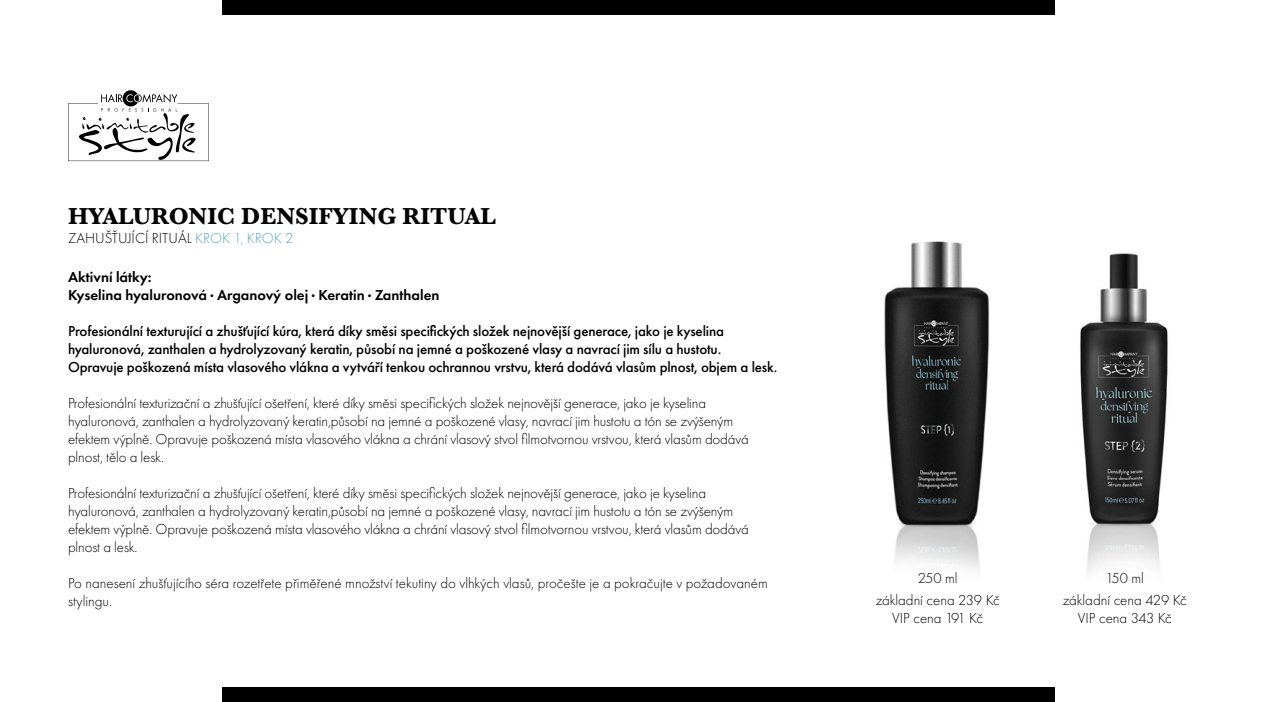
<style>
.page{position:relative;width:1276px;height:702px;background:#fff}
.page>*{position:absolute;margin:0;border:0;box-sizing:border-box;transform-origin:0 0}
.t1{font:700 24px "Baskerville";color:#000}
.t2{font:300 15px/18px "Futura PT";letter-spacing:-.01em;color:#000}
.t3{font:500 15px/18px "Futura PT";letter-spacing:-.01em;color:#000}
.t4{font:600 15px/18px "Futura PT";color:#000}
.s1{color:#5aa3c4}
</style>
<div class="page">
<div style="left:222px;top:0;width:832px;height:15px;background:#000"></div>
<div style="left:222px;top:687px;width:832px;height:15px;background:#000"></div>
<img style="left:884px;top:241px;width:106px;height:330px">
<img style="left:1080px;top:253px;width:88px;height:322px">
<svg style="left:68px;top:90px;width:141px;height:71px"></svg>
<h1 class="t1" style="left:68px;top:199px;width:429px">HYALURONIC DENSIFYING RITUAL</h1>
<p class="t2" style="left:68px;top:229px;width:227px">ZAHUŠŤUJÍCÍ RITUÁL <span class="s1">KROK 1, KROK 2</span></p>
<p class="t4" style="left:68px;top:268px;width:373px">Aktivní látky:<br>Kyselina hyaluronová · Arganový olej · Keratin · Zanthalen</p>
<p class="t3" style="left:68px;top:322px;width:711px">Profesionální texturující a zhušťující kúra, která díky směsi specifických složek nejnovější generace, jako je kyselina hyaluronová, zanthalen a hydrolyzovaný keratin, působí na jemné a poškozené vlasy a navrací jim sílu a hustotu.<br>Opravuje poškozená místa vlasového vlákna a vytváří tenkou ochrannou vrstvu, která dodává vlasům plnost, objem a lesk.</p>
<p class="t2" style="left:68px;top:394px;width:682px">Profesionální texturizační a zhušťující ošetření, které díky směsi specifických složek nejnovější generace, jako je kyselina hyaluronová, zanthalen a hydrolyzovaný keratin,působí na jemné a poškozené vlasy, navrací jim hustotu a tón se zvýšeným efektem výplně. Opravuje poškozená místa vlasového vlákna a chrání vlasový stvol filmotvornou vrstvou, která vlasům dodává plnost, tělo a lesk.</p>
<p class="t2" style="left:68px;top:484px;width:682px">Profesionální texturizační a zhušťující ošetření, které díky směsi specifických složek nejnovější generace, jako je kyselina hyaluronová, zanthalen a hydrolyzovaný keratin,působí na jemné a poškozené vlasy, navrací jim hustotu a tón se zvýšeným efektem výplně. Opravuje poškozená místa vlasového vlákna a chrání vlasový stvol filmotvornou vrstvou, která vlasům dodává plnost a lesk.</p>
<p class="t2" style="left:68px;top:574px;width:701px">Po nanesení zhušťujícího séra rozetřete přiměřené množství tekutiny do vlhkých vlasů, pročešte je a pokračujte v požadovaném stylingu.</p>
<p class="t2" style="left:875px;top:567px;width:125px;line-height:22.2px;text-align:center">250 ml<br>základní cena 239 Kč</p>
<p class="t2" style="left:892px;top:609px;width:92px">VIP cena 191 Kč</p>
<p class="t2" style="left:1063px;top:567px;width:125px;line-height:22.2px;text-align:center">150 ml<br>základní cena 429 Kč</p>
<p class="t2" style="left:1078px;top:609px;width:95px">VIP cena 343 Kč</p>
</div>
